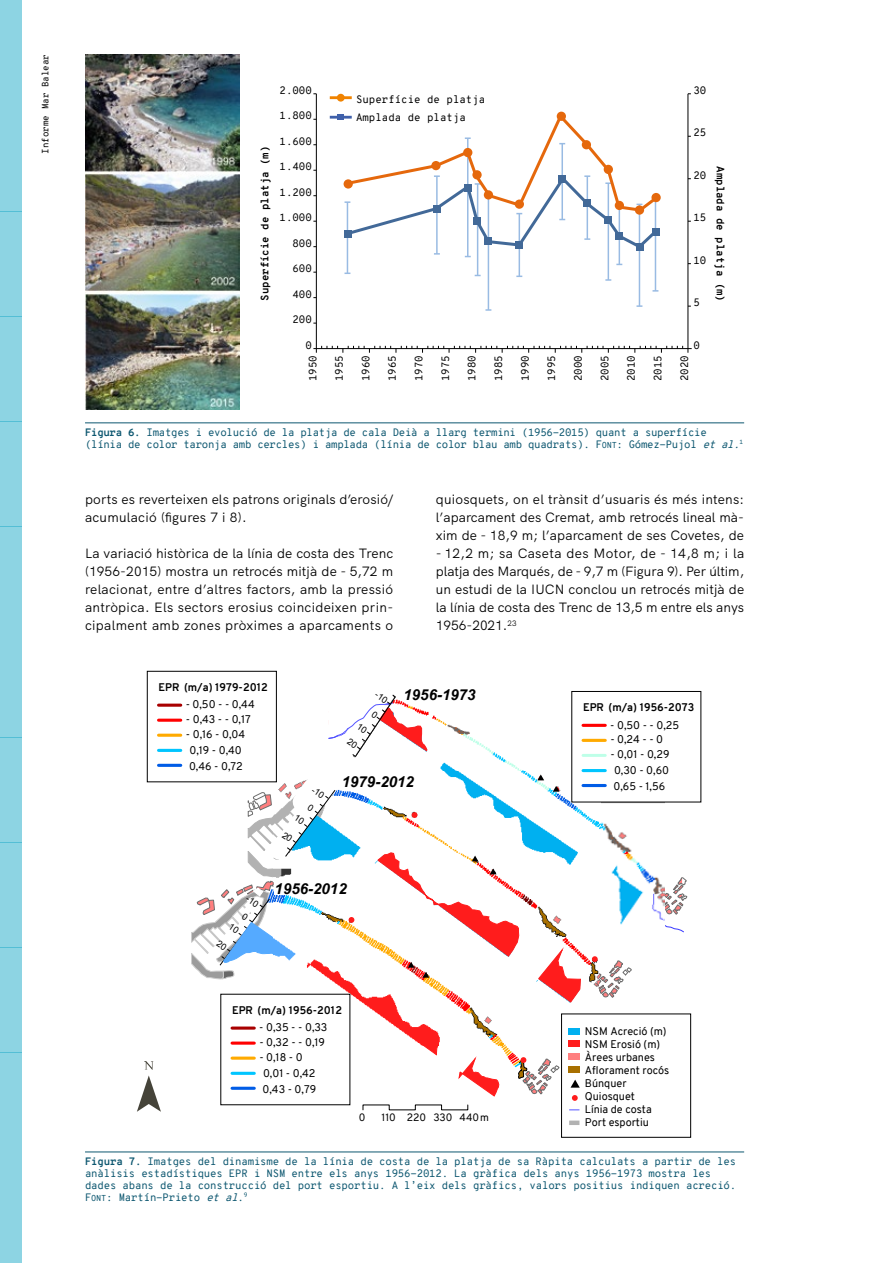
<style>
.page{position:relative;width:893px;height:1263px;background:#fff}
.page>*{position:absolute;margin:0;border:0;box-sizing:border-box;transform-origin:0 0}
.t1{font:italic 700 15.15px "Arial";color:#000}
.t2{font:13.5px/18px "HK Grotesk";letter-spacing:.01em;color:#000;text-align:justify}
.t3{font:13.5px "Arial";color:#000}
.t4{font:10.8px/13px "Overpass";color:#000}
.t5{font:700 10.8px "Overpass";color:#000}
.t6{font:10.5px/12px "Overpass Mono";letter-spacing:-.02em;color:#0d5770}
.t7{font:10.5px/18px "Overpass Mono";color:#000}
.t8{font:700 10.5px "Overpass Mono";color:#000}
.t9{font:10.35px "Overpass";color:#000}
.t10{font:9px "Overpass Mono";color:#000}
.t11{font:9px/18.1px "Arial";color:#000;text-align:center}
.s1{font-weight:700}
.s2{font-family:"Overpass Mono Regular SC800"}
.s3{font-family:"Overpass Mono Regular SC800";font-size:8.4px}
.s4{font-style:italic}
</style>
<div class="page">
<div style="left:0;top:0;width:21px;height:106px;background:#8dd4e3"></div>
<div style="left:0;top:421px;width:21px;height:106px;background:#8dd4e3"></div>
<div style="left:0;top:842px;width:21px;height:105px;background:#8dd4e3"></div>
<div style="left:0;top:211px;width:21px;height:105px;background:#8dd4e3"></div>
<div style="left:0;top:632px;width:21px;height:105px;background:#8dd4e3"></div>
<div style="left:0;top:1053px;width:21px;height:105px;background:#8dd4e3"></div>
<div style="left:0;top:106px;width:21px;height:105px;background:#8dd4e3"></div>
<div style="left:0;top:527px;width:21px;height:105px;background:#8dd4e3"></div>
<div style="left:0;top:947px;width:21px;height:106px;background:#8dd4e3"></div>
<div style="left:0;top:316px;width:21px;height:106px;background:#8dd4e3"></div>
<div style="left:0;top:737px;width:21px;height:105px;background:#8dd4e3"></div>
<div style="left:0;top:1158px;width:21px;height:105px;background:#8dd4e3"></div>
<hr style="left:85px;top:423px;width:659px;height:1px;background:#0d5770">
<hr style="left:347px;top:202px;width:1px;height:71px;background:#99bbe3">
<hr style="left:477px;top:184px;width:1px;height:91px;background:#99bbe3">
<hr style="left:488px;top:196px;width:1px;height:114px;background:#99bbe3">
<hr style="left:519px;top:214px;width:1px;height:62px;background:#99bbe3">
<hr style="left:608px;top:183px;width:1px;height:97px;background:#99bbe3">
<hr style="left:639px;top:204px;width:1px;height:102px;background:#99bbe3">
<hr style="left:655px;top:196px;width:1px;height:95px;background:#99bbe3">
<hr style="left:619px;top:207px;width:1px;height:57px;background:#99bbe3">
<hr style="left:330px;top:96px;width:22px;height:3px;background:#f08300">
<hr style="left:316px;top:94px;width:1px;height:255px;background:#000">
<hr style="left:688px;top:94px;width:1px;height:255px;background:#000">
<hr style="left:313px;top:348px;width:379px;height:1px;background:#000">
<svg style="left:316px;top:346px;width:373px;height:7px"></svg>
<div style="left:337px;top:94px;width:8px;height:8px;background:#f08300;border-radius:50%"></div>
<hr style="left:330px;top:116px;width:22px;height:3px;background:#3f60aa">
<img style="left:85px;top:54px;width:155px;height:355px">
<svg style="left:337px;top:111px;width:323px;height:146px"></svg>
<div style="left:344px;top:230px;width:8px;height:7px;background:#426998"></div>
<div style="left:433px;top:205px;width:8px;height:7px;background:#426998"></div>
<div style="left:485px;top:237px;width:7px;height:8px;background:#426998"></div>
<div style="left:559px;top:175px;width:7px;height:7px;background:#426998"></div>
<div style="left:473px;top:217px;width:8px;height:8px;background:#426998"></div>
<div style="left:516px;top:241px;width:7px;height:8px;background:#426998"></div>
<div style="left:605px;top:216px;width:7px;height:7px;background:#426998"></div>
<div style="left:636px;top:243px;width:7px;height:7px;background:#426998"></div>
<div style="left:584px;top:200px;width:7px;height:7px;background:#426998"></div>
<div style="left:616px;top:232px;width:7px;height:8px;background:#426998"></div>
<div style="left:652px;top:228px;width:7px;height:8px;background:#426998"></div>
<div style="left:464px;top:184px;width:7px;height:7px;background:#426998"></div>
<hr style="left:85px;top:1152px;width:659px;height:1px;background:#0d5770">
<div style="left:147px;top:671px;width:130px;height:111px;border:1px solid #000"></div>
<hr style="left:159px;top:704px;width:22px;height:3px;background:#a80000">
<hr style="left:159px;top:719px;width:22px;height:3px;background:#f00">
<hr style="left:159px;top:734px;width:22px;height:3px;background:#fa0">
<hr style="left:159px;top:749px;width:22px;height:3px;background:#00c5ff">
<hr style="left:159px;top:764px;width:22px;height:3px;background:#005ce6">
<div style="left:561px;top:1013px;width:130px;height:125px;border:1px solid #000"></div>
<div style="left:569px;top:1120px;width:10px;height:5px;background:#b2b2b2"></div>
<svg style="left:137px;top:1061px;width:24px;height:51px"></svg>
<svg style="left:190px;top:684px;width:498px;height:426px"></svg>
<p class="t10" style="left:39px;top:154px;width:101px;rotate:-90deg">Informe Mar Balear</p>
<p class="t8" style="left:257px;top:301px;width:157px;rotate:-90deg">Superfície de platja (m)</p>
<p class="t7" style="left:280px;top:81px;width:34px">2.000</p>
<p class="t7" style="left:280px;top:107px;width:34px">1.800</p>
<p class="t7" style="left:280px;top:132px;width:34px">1.600</p>
<p class="t7" style="left:280px;top:158px;width:34px">1.400</p>
<p class="t7" style="left:280px;top:183px;width:34px">1.200</p>
<p class="t7" style="left:280px;top:209px;width:34px">1.000</p>
<p class="t7" style="left:292px;top:234px;width:21px">800</p>
<p class="t7" style="left:292px;top:260px;width:21px">600</p>
<p class="t7" style="left:292px;top:285px;width:21px">400</p>
<p class="t7" style="left:292px;top:310px;width:21px">200</p>
<p class="t7" style="left:305px;top:336px;width:8px">0</p>
<p class="t7" style="left:356px;top:90px;width:131px">Superfície de platja<br>Amplada de platja</p>
<p class="t7" style="left:693px;top:81px;width:14px">30</p>
<p class="t7" style="left:693px;top:124px;width:14px">25</p>
<p class="t7" style="left:693px;top:166px;width:14px">20</p>
<p class="t7" style="left:693px;top:209px;width:14px">15</p>
<p class="t7" style="left:693px;top:251px;width:14px">10</p>
<p class="t7" style="left:693px;top:294px;width:8px">5</p>
<p class="t7" style="left:693px;top:336px;width:8px">0</p>
<p class="t7" style="left:304px;top:381px;width:27px;rotate:-90deg">1950</p>
<p class="t7" style="left:330px;top:381px;width:27px;rotate:-90deg">1955</p>
<p class="t7" style="left:357px;top:381px;width:27px;rotate:-90deg">1960</p>
<p class="t7" style="left:383px;top:381px;width:27px;rotate:-90deg">1965</p>
<p class="t7" style="left:410px;top:381px;width:27px;rotate:-90deg">1970</p>
<p class="t7" style="left:436px;top:381px;width:27px;rotate:-90deg">1975</p>
<p class="t7" style="left:463px;top:381px;width:27px;rotate:-90deg">1980</p>
<p class="t7" style="left:490px;top:381px;width:27px;rotate:-90deg">1985</p>
<p class="t7" style="left:516px;top:381px;width:27px;rotate:-90deg">1990</p>
<p class="t7" style="left:543px;top:381px;width:27px;rotate:-90deg">1995</p>
<p class="t7" style="left:569px;top:381px;width:27px;rotate:-90deg">2000</p>
<p class="t7" style="left:596px;top:381px;width:27px;rotate:-90deg">2005</p>
<p class="t7" style="left:622px;top:381px;width:27px;rotate:-90deg">2010</p>
<p class="t7" style="left:649px;top:381px;width:27px;rotate:-90deg">2015</p>
<p class="t7" style="left:675px;top:381px;width:27px;rotate:-90deg">2020</p>
<p class="t8" style="left:728px;top:166px;width:137px;rotate:90deg">Amplada de platja (m)</p>
<p class="t6" style="left:85px;top:426px;width:660px"><span class="s1">Figura 6.</span> Imatges i evolució de la platja de cala Deià a llarg termini (1956-2015) quant a superfície (línia de color taronja amb cercles) i amplada (línia de color blau amb quadrats). <span class="s2">F</span><span class="s3">ONT</span>: Gómez-Pujol <span class="s4">et al.</span><sup>1</sup></p>
<p class="t2" style="left:85px;top:489px;width:310px">ports es reverteixen els patrons originals d’erosió/ acumulació (figures 7 i 8).</p>
<p class="t2" style="left:85px;top:543px;width:310px">La variació històrica de la línia de costa des Trenc (1956-2015) mostra un retrocés mitjà de - 5,72 m relacionat, entre d’altres factors, amb la pressió antròpica. Els sectors erosius coincideixen prin&shy;cipalment amb zones pròximes a aparcaments o</p>
<p class="t2" style="left:436px;top:489px;width:310px">quiosquets, on el trànsit d’usuaris és més intens: l’aparcament des Cremat, amb retrocés lineal mà&shy;xim de - 18,9 m; l’aparcament de ses Covetes, de</p>
<p class="t2" style="left:436px;top:543px;width:310px">- 12,2 m; sa Caseta des Motor, de - 14,8 m; i la platja des Marqués, de - 9,7 m (Figura 9). Per últim, un estudi de la IUCN conclou un retrocés mitjà de la línia de costa des Trenc de 13,5 m entre els anys 1956-2021.<sup>23</sup></p>
<p class="t5" style="left:159px;top:679px;width:111px">EPR (m/a) 1979-2012</p>
<p class="t4" style="left:186px;top:698px;width:71px">- 0,50 - - 0,44</p>
<p class="t4" style="left:186px;top:713px;width:66px">- 0,43 - - 0,17</p>
<p class="t4" style="left:186px;top:726px;width:61px;line-height:16px">- 0,16 - 0,04<br>0,19 - 0,40<br>0,46 - 0,72</p>
<p class="t11" style="left:317px;top:782px;width:15px;line-height:16.8px;rotate:34deg">-10<br>0</p>
<p class="t11" style="left:381px;top:686px;width:15px;text-align:right;rotate:34deg">-10<br>0<br>10<br>20</p>
<p class="t1" style="left:404px;top:685px;width:74px">1956-1973</p>
<p class="t1" style="left:342px;top:772px;width:74px">1979-2012</p>
<p class="t11" style="left:252px;top:891px;width:15px;line-height:16.8px;rotate:34deg">-10<br>0</p>
<p class="t1" style="left:273px;top:878px;width:74px">1956-2012</p>
<p class="t1" style="left:275px;top:878px;width:74px">1956-2012</p>
<p class="t5" style="left:232px;top:1002px;width:111px">EPR (m/a) 1956-2012</p>
<p class="t4" style="left:259px;top:1021px;width:70px">- 0,35 - - 0,33</p>
<p class="t4" style="left:259px;top:1036px;width:67px">- 0,32 - - 0,19</p>
<p class="t4" style="left:259px;top:1049px;width:58px;line-height:16px">- 0,18 - 0<br>0,01 - 0,42<br>0,43 - 0,79</p>
<p class="t9" style="left:359px;top:1110px;width:8px">0</p>
<p class="t9" style="left:382px;top:1110px;width:109px">110 220 330 440m</p>
<p class="t5" style="left:583px;top:700px;width:113px">EPR (m/a) 1956-2073</p>
<p class="t4" style="left:610px;top:718px;width:70px">- 0,50 - - 0,25</p>
<p class="t4" style="left:610px;top:733px;width:54px">- 0,24 - - 0</p>
<p class="t4" style="left:610px;top:746px;width:61px;line-height:16px;text-align:justify">- 0,01 - 0,29<br>0,30 - 0,60<br>0,65 - 1,56</p>
<p class="t3" style="left:590px;top:1018px;width:32px">NSM</p>
<p class="t4" style="left:585px;top:1024px;width:86px">NSM Acreció (m)<br>NSM Erosió (m)<br>Àrees urbanes<br>Aflorament rocós<br>Búnquer<br>Quiosquet<br>Línia de costa<br>Port esportiu</p>
<p class="t6" style="left:85px;top:1155px;width:653px"><span class="s1">Figura 7.</span> Imatges del dinamisme de la línia de costa de la platja de sa Ràpita calculats a partir de les anàlisis estadístiques EPR i NSM entre els anys 1956-2012. La gràfica dels anys 1956-1973 mostra les dades abans de la construcció del port esportiu. A l’eix dels gràfics, valors positius indiquen acreció.<br><span class="s2">F</span><span class="s3">ONT</span>: Martín-Prieto <span class="s4">et al</span>.<sup>9</sup></p>
</div>
